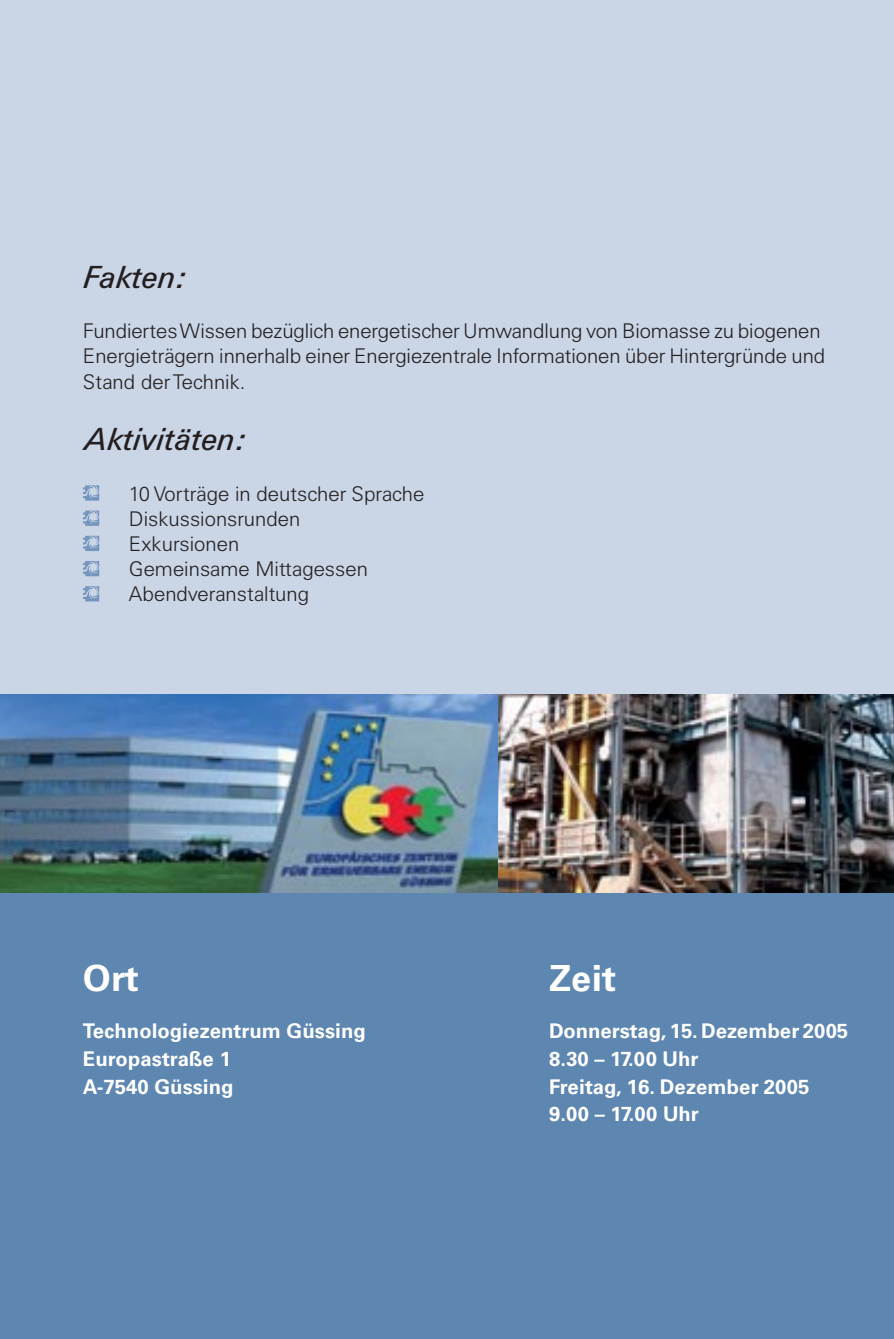
<style>
.page{position:relative;width:894px;height:1339px;background:#fff}
.page>*{position:absolute;margin:0;border:0;box-sizing:border-box;transform-origin:0 0}
.t1{font:700 36px "Univers S";letter-spacing:.005em;color:#fff}
.t2{font:italic 31.5px "Univers BQ";letter-spacing:.005em;color:#231f20}
.t3{font:300 20.25px/25.2px "Univers S";color:#231f20}
.t4{font:700 20.25px/27.7px "Univers S";letter-spacing:.005em;color:#fff}
</style>
<div class="page">
<div style="left:0;top:892px;width:893px;height:447px;background:#5d86b0"></div>
<div style="left:0;top:0;width:893px;height:892px;background:#cad5e6"></div>
<img style="left:0;top:694px;width:498px;height:198px">
<img style="left:498px;top:694px;width:395px;height:198px">
<svg style="left:83px;top:485px;width:16px;height:16px"></svg>
<svg style="left:83px;top:510px;width:16px;height:16px"></svg>
<svg style="left:83px;top:536px;width:16px;height:15px"></svg>
<svg style="left:83px;top:561px;width:16px;height:15px"></svg>
<svg style="left:83px;top:586px;width:16px;height:15px"></svg>
<hr style="left:893px;top:1301px;width:1px;height:38px;background:#231f20">
<hr style="left:893px;top:0;width:1px;height:60px;background:#231f20">
<h2 class="t2" style="left:83px;top:265px;width:102px">Fakten:</h2>
<p class="t3" style="left:83px;top:320px;width:743px">Fundiertes Wissen bezüglich energetischer Umwandlung von Biomasse zu biogenen<br>Energieträgern innerhalb einer Energiezentrale Informationen über Hintergründe und<br>Stand der Technik.</p>
<h2 class="t2" style="left:83px;top:428px;width:162px">Aktivitäten:</h2>
<p class="t3" style="left:129px;top:482px;width:297px">10 Vorträge in deutscher Sprache<br>Diskussionsrunden<br>Exkursionen<br>Gemeinsame Mittagessen<br>Abendveranstaltung</p>
<h1 class="t1" style="left:83px;top:963px;width:57px">Ort</h1>
<p class="t4" style="left:83px;top:1019px;width:284px">Technologiezentrum Güssing<br>Europastraße 1<br>A-7540 Güssing</p>
<h1 class="t1" style="left:549px;top:963px;width:68px">Zeit</h1>
<p class="t4" style="left:549px;top:1019px;width:300px">Donnerstag, 15. Dezember 2005<br>8.30 – 17.00 Uhr<br>Freitag, 16. Dezember 2005<br>9.00 – 17.00 Uhr</p>
</div>
